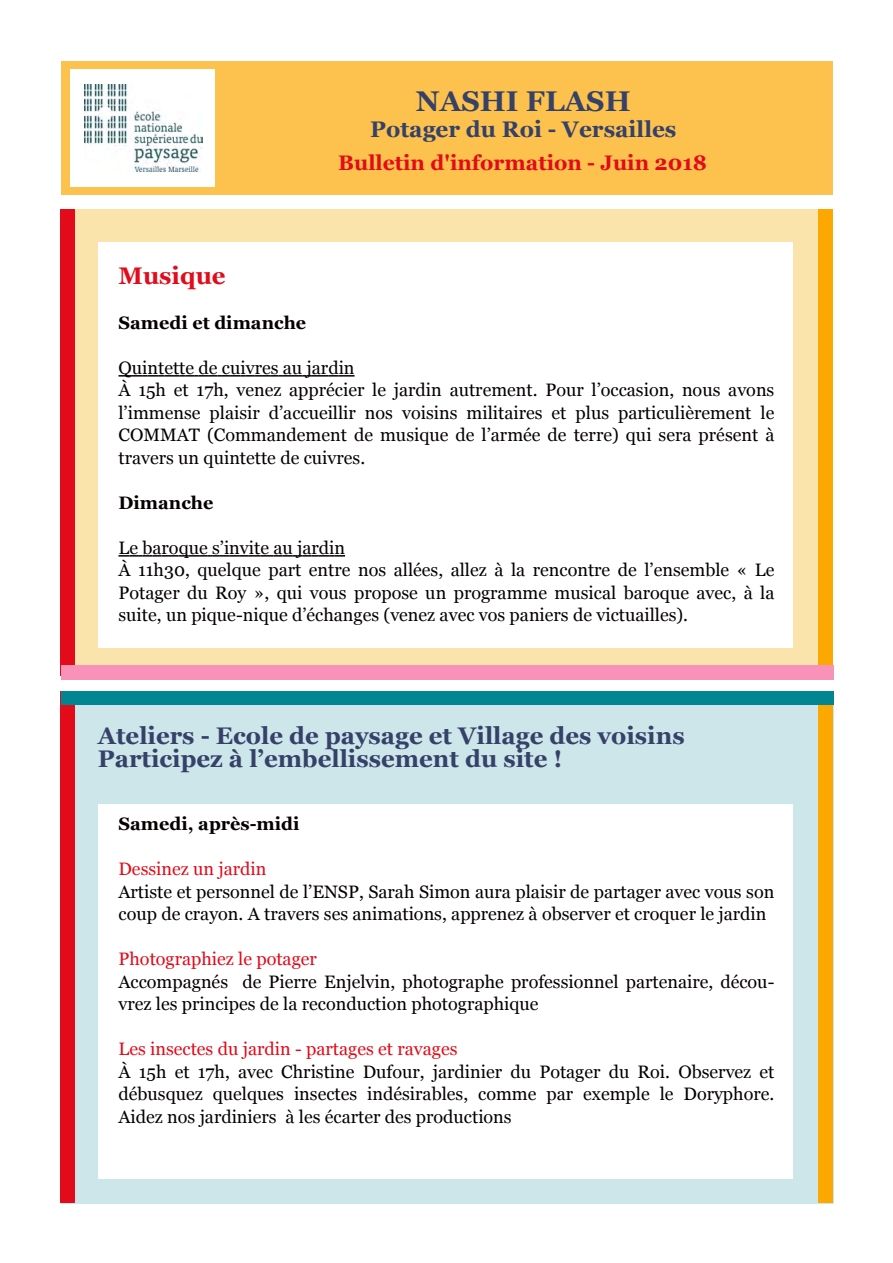
<style>
.page{position:relative;width:893px;height:1263px;background:#fff}
.page>*{position:absolute;margin:0;border:0;box-sizing:border-box;transform-origin:0 0}
.t1{font:700 28.5px "Georgia";color:#354169}
.t2{font:700 24px/22.5px "Georgia";color:#354169}
.t3{font:700 24px "Georgia";color:#e30a19}
.t4{font:700 22.5px "Georgia";color:#354169}
.t5{font:700 21px "Georgia";color:#e30a19}
.t6{font:18px/22.5px "Georgia";color:#060000}
.t7{font:18px "Georgia";color:#e30a19}
.t8{font:700 18px "Georgia";color:#060000}
</style>
<div class="page">
<div style="left:60px;top:210px;width:773px;height:471px;background:#fae4ac"></div>
<div style="left:98px;top:242px;width:694px;height:405px;background:#fff"></div>
<div style="left:61px;top:692px;width:773px;height:512px;background:#cce6e9"></div>
<div style="left:61px;top:209px;width:14px;height:993px;background:#e30a19"></div>
<div style="left:818px;top:209px;width:14px;height:994px;background:#fca800"></div>
<div style="left:61px;top:61px;width:771px;height:134px;background:#fcc24d"></div>
<div style="left:70px;top:70px;width:144px;height:117px;background:#fff"></div>
<img style="left:84px;top:85px;width:118px;height:87px">
<div style="left:61px;top:690px;width:773px;height:14px;background:#008692"></div>
<div style="left:60px;top:676px;width:774px;height:14px;background:#fff"></div>
<div style="left:98px;top:804px;width:694px;height:375px;background:#fff"></div>
<div style="left:61px;top:666px;width:773px;height:14px;background:#f992b8"></div>
<svg style="left:118px;top:375px;width:237px;height:2px"></svg>
<svg style="left:118px;top:555px;width:227px;height:2px"></svg>
<h1 class="t1" style="left:416px;top:80px;width:216px">NASHI FLASH</h1>
<p class="t4" style="left:370px;top:113px;width:308px">Potager du Roi - Versailles</p>
<p class="t5" style="left:338px;top:147px;width:370px">Bulletin d'information - Juin 2018</p>
<h2 class="t3" style="left:118px;top:257px;width:109px">Musique</h2>
<p class="t8" style="left:118px;top:309px;width:189px">Samedi et dimanche</p>
<p class="t6" style="left:118px;top:356px;width:657px">Quintette de cuivres au jardin<br>À 15h et 17h, venez apprécier le jardin autrement. Pour l’occasion, nous avons l’immense plaisir d’accueillir nos voisins militaires et plus particulièrement le COMMAT (Commandement de musique de l’armée de terre) qui sera présent à travers un quintette de cuivres.</p>
<p class="t8" style="left:118px;top:489px;width:96px">Dimanche</p>
<p class="t6" style="left:118px;top:536px;width:657px">Le baroque s’invite au jardin<br>À 11h30, quelque part entre nos allées, allez à la rencontre de l’ensemble « Le Potager du Roy », qui vous propose un programme musical baroque avec, à la suite, un pique-nique d’échanges (venez avec vos paniers de victuailles).</p>
<h2 class="t2" style="left:98px;top:723px;width:588px">Ateliers - Ecole de paysage et Village des voisins<br>Participez à l’embellissement du site !</h2>
<p class="t8" style="left:118px;top:810px;width:183px">Samedi, après-midi</p>
<p class="t7" style="left:118px;top:856px;width:149px">Dessinez un jardin</p>
<p class="t6" style="left:118px;top:879px;width:657px">Artiste et personnel de l’ENSP, Sarah Simon aura plaisir de partager avec vous son coup de crayon. A travers ses animations, apprenez à observer et croquer le jardin</p>
<p class="t7" style="left:118px;top:946px;width:200px">Photographiez le potager</p>
<p class="t6" style="left:118px;top:969px;width:657px">Accompagnés de Pierre Enjelvin, photographe professionnel partenaire, décou&shy;vrez les principes de la reconduction photographique</p>
<p class="t7" style="left:118px;top:1036px;width:340px">Les insectes du jardin - partages et ravages</p>
<p class="t6" style="left:118px;top:1059px;width:657px;text-align:justify">À 15h et 17h, avec Christine Dufour, jardinier du Potager du Roi. Observez et débusquez quelques insectes indésirables, comme par exemple le Doryphore.<br>Aidez nos jardiniers à les écarter des productions</p>
</div>
